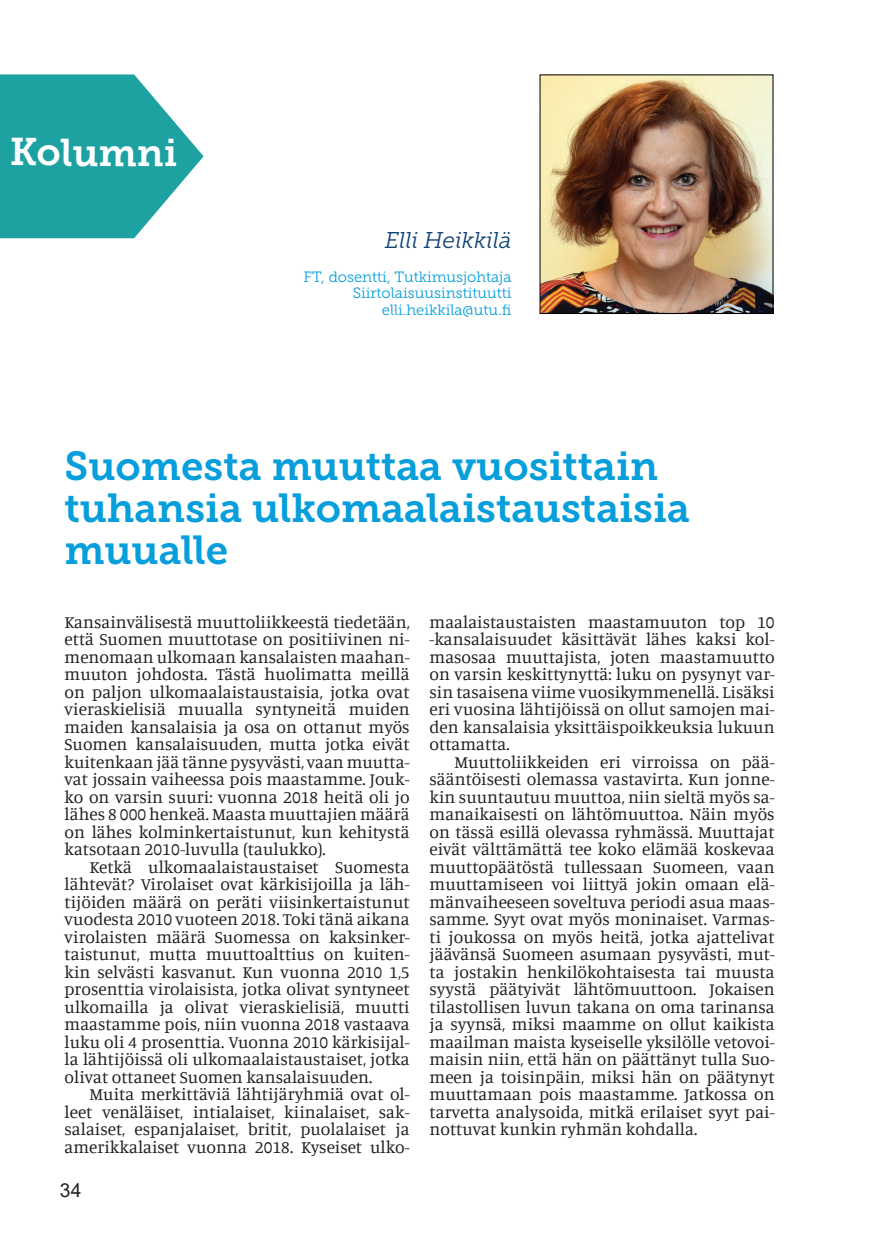
<style>
.page{position:relative;width:874px;height:1241px;background:#fff}
.page>*{position:absolute;margin:0;border:0;box-sizing:border-box;transform-origin:0 0}
.t1{font:40.25px/42px "Museo Slab 700";color:#069edb}
.t2{font:38.5px "Museo Slab 700";color:#fff}
.t3{font:italic 22.75px "Museo Slab 300";color:#114474}
.t4{font:19.25px "Arial";color:#231f20}
.t5{font:17.5px/17.5px "Manuale";color:#231f20;text-align:justify}
.t6{font:14.88px/16.6px "Museo Slab 300";color:#069edb;text-align:right}
</style>
<div class="page">
<img style="left:541px;top:76px;width:230px;height:236px">
<div style="left:539px;top:74px;width:234px;height:240px;border:1px solid #000"></div>
<svg style="left:0;top:74px;width:203px;height:164px"></svg>
<h2 class="t2" style="left:10px;top:129px;width:169px;rotate:1deg">Kolumni</h2>
<h3 class="t3" style="left:385px;top:228px;width:128px">Elli Heikkilä</h3>
<p class="t6" style="left:303px;top:268px;width:209px">FT, dosentti, Tutkimusjohtaja<br>Siirtolaisuusinstituutti elli.heikkila@utu.fi</p>
<h1 class="t1" style="left:64px;top:445px;width:626px">Suomesta muuttaa vuosittain tuhansia ulkomaalaistaustaisia muualle</h1>
<p class="t5" style="left:64px;top:612px;width:346px">Kansainvälisestä muuttoliikkeestä tiedetään, että Suomen muuttotase on positiivinen ni&shy;menomaan ulkomaan kansalaisten maahan&shy;muuton johdosta. Tästä huolimatta meillä on paljon ulkomaalaistaustaisia, jotka ovat vieraskielisiä muualla syntyneitä muiden maiden kansalaisia ja osa on ottanut myös Suomen kansalaisuuden, mutta jotka eivät kuitenkaan jää tänne pysyvästi, vaan muutta&shy;vat jossain vaiheessa pois maastamme. Jouk&shy;ko on varsin suuri: vuonna 2018 heitä oli jo lähes 8 000 henkeä. Maasta muuttajien määrä on lähes kolminkertaistunut, kun kehitystä katsotaan 2010-luvulla (taulukko).</p>
<p class="t5" style="left:64px;top:857px;width:346px;text-indent:25px">Ketkä ulkomaalaistaustaiset Suomesta lähtevät? Virolaiset ovat kärkisijoilla ja läh&shy;tijöiden määrä on peräti viisinkertaistunut vuodesta 2010 vuoteen 2018. Toki tänä aikana virolaisten määrä Suomessa on kaksinker&shy;taistunut, mutta muuttoalttius on kuiten&shy;kin selvästi kasvanut. Kun vuonna 2010 1,5 prosenttia virolaisista, jotka olivat syntyneet ulkomailla ja olivat vieraskielisiä, muutti maastamme pois, niin vuonna 2018 vastaava luku oli 4 prosenttia. Vuonna 2010 kärkisijal&shy;la lähtijöissä oli ulkomaalaistaustaiset, jotka olivat ottaneet Suomen kansalaisuuden.</p>
<p class="t5" style="left:64px;top:1084px;width:346px;text-indent:25px">Muita merkittäviä lähtijäryhmiä ovat ol&shy;leet venäläiset, intialaiset, kiinalaiset, sak&shy;salaiset, espanjalaiset, britit, puolalaiset ja amerikkalaiset vuonna 2018. Kyseiset ulko-</p>
<p class="t4" style="left:60px;top:1176px;width:23px">34</p>
<p class="t5" style="left:429px;top:612px;width:346px">maalaistaustaisten maastamuuton top 10 -kansalaisuudet käsittävät lähes kaksi kol&shy;masosaa muuttajista, joten maastamuutto on varsin keskittynyttä: luku on pysynyt var&shy;sin tasaisena viime vuosikymmenellä. Lisäksi eri vuosina lähtijöissä on ollut samojen mai&shy;den kansalaisia yksittäispoikkeuksia lukuun ottamatta.</p>
<p class="t5" style="left:429px;top:752px;width:346px;text-indent:25px">Muuttoliikkeiden eri virroissa on pää&shy;sääntöisesti olemassa vastavirta. Kun jonne&shy;kin suuntautuu muuttoa, niin sieltä myös sa&shy;manaikaisesti on lähtömuuttoa. Näin myös on tässä esillä olevassa ryhmässä. Muuttajat eivät välttämättä tee koko elämää koskevaa muuttopäätöstä tullessaan Suomeen, vaan muuttamiseen voi liittyä jokin omaan elä&shy;mänvaiheeseen soveltuva periodi asua maas&shy;samme. Syyt ovat myös moninaiset. Varmas&shy;ti joukossa on myös heitä, jotka ajattelivat jäävänsä Suomeen asumaan pysyvästi, mut&shy;ta jostakin henkilökohtaisesta tai muusta syystä päätyivät lähtömuuttoon. Jokaisen tilastollisen luvun takana on oma tarinansa ja syynsä, miksi maamme on ollut kaikista maailman maista kyseiselle yksilölle vetovoi&shy;maisin niin, että hän on päättänyt tulla Suo&shy;meen ja toisinpäin, miksi hän on päätynyt muuttamaan pois maastamme. Jatkossa on tarvetta analysoida, mitkä erilaiset syyt pai&shy;nottuvat kunkin ryhmän kohdalla.</p>
</div>
